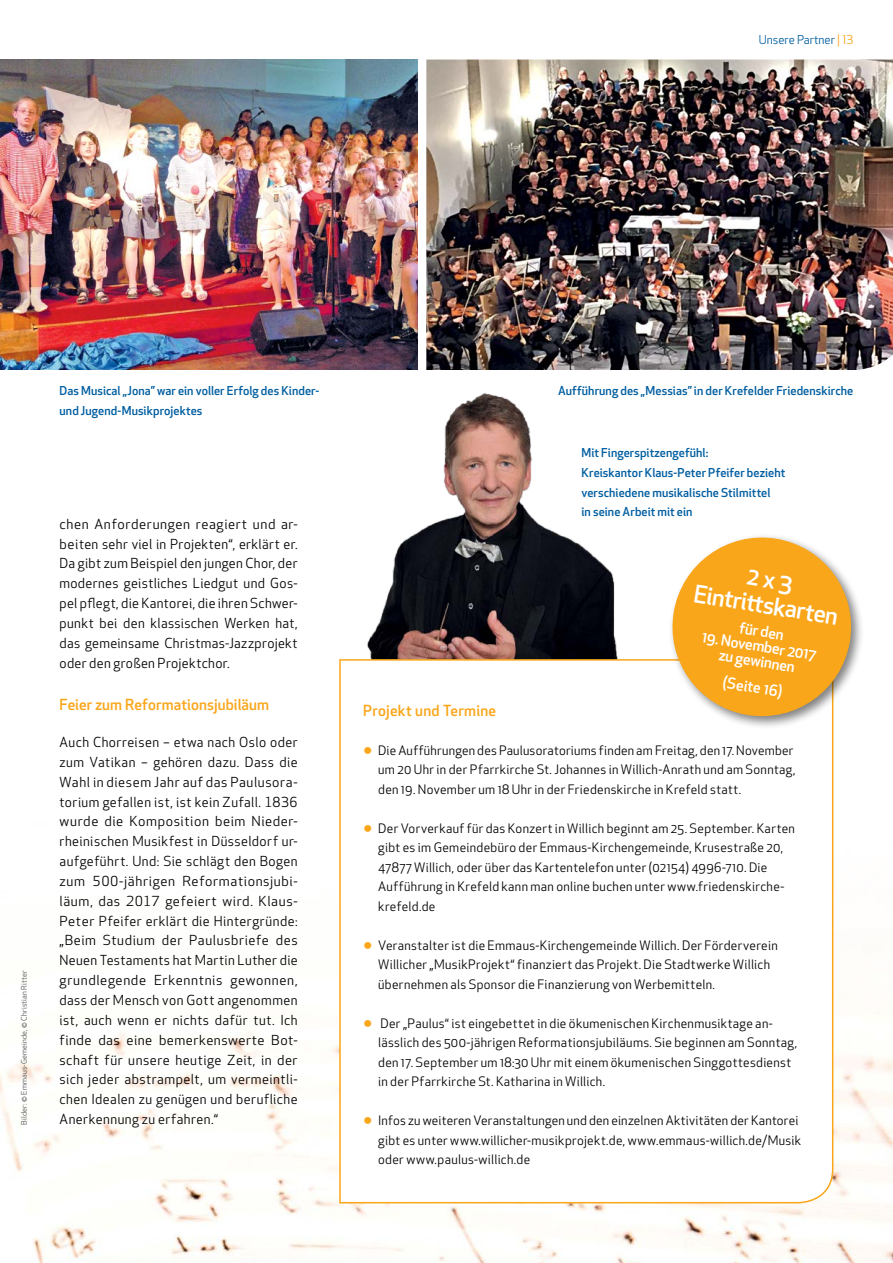
<style>
.page{position:relative;width:893px;height:1263px;background:#fff}
.page>*{position:absolute;margin:0;border:0;box-sizing:border-box;transform-origin:0 0}
.t1{font:500 24px/25.5px "Apex New";color:#fff;text-align:center}
.t2{font:500 15px "Apex New";letter-spacing:.01em;color:#faa61a}
.t3{font:500 15px/15px "Apex New";color:#fff;text-align:center}
.t4{font:13.5px/19.8px "Apex New";letter-spacing:.03em;color:#000;text-align:justify}
.t5{font:12.75px/19.5px "Apex New";letter-spacing:.025em;color:#000}
.t6{font:500 12px/19.8px "Apex New";letter-spacing:.005em;color:#005ea1}
.t7{font:12px "Apex New";color:#005ea1}
.t8{font:7.5px "Apex New";letter-spacing:.02em;color:#4d4d4f}
.s1{color:#faa61a}
.s2{font-size:25.5px;color:#faa61a}
</style>
<div class="page">
<img style="left:0;top:1031px;width:893px;height:232px">
<img style="left:0;top:60px;width:418px;height:310px">
<img style="left:426px;top:60px;width:467px;height:310px">
<img style="left:367px;top:393px;width:251px;height:265px">
<svg style="left:338px;top:658px;width:496px;height:546px"></svg>
<div style="left:667px;top:533px;width:198px;height:197px;background:#000;opacity:.5"></div>
<svg style="left:666px;top:533px;width:192px;height:190px"></svg>
<p class="t7" style="left:759px;top:32px;width:96px">Unsere Partner <span class="s1">| 13</span></p>
<p class="t8" style="left:19px;top:1125px;width:156px;rotate:-90deg">Bilder: © Emmaus-Gemeinde, © Christian Ritter</p>
<p class="t6" style="left:60px;top:381px;width:261px">Das Musical „Jona” war ein voller Erfolg des Kinder&shy;und Jugend-Musikprojektes</p>
<p class="t6" style="left:558px;top:381px;width:297px">Aufführung des „Messias” in der Krefelder Friedenskirche</p>
<p class="t4" style="left:60px;top:514px;width:240px">chen Anforderungen reagiert und ar&shy;beiten sehr viel in Projekten“, erklärt er.<br>Da gibt zum Beispiel den jungen Chor, der modernes geistliches Liedgut und Gos&shy;pel pflegt, die Kantorei, die ihren Schwer&shy;punkt bei den klassischen Werken hat, das gemeinsame Christmas-Jazzprojekt oder den großen Projektchor.</p>
<p class="t2" style="left:60px;top:695px;width:211px">Feier zum Reformationsjubiläum</p>
<p class="t4" style="left:60px;top:732px;width:240px">Auch Chorreisen – etwa nach Oslo oder zum Vatikan – gehören dazu. Dass die Wahl in diesem Jahr auf das Paulusora&shy;torium gefallen ist, ist kein Zufall. 1836 wurde die Komposition beim Nieder&shy;rheinischen Musikfest in Düsseldorf ur&shy;aufgeführt. Und: Sie schlägt den Bogen zum 500-jährigen Reformationsjubi&shy;läum, das 2017 gefeiert wird. Klaus-Peter Pfeifer erklärt die Hintergründe: „Beim Studium der Paulusbriefe des Neuen Testaments hat Martin Luther die grundlegende Erkenntnis gewonnen, dass der Mensch von Gott angenommen ist, auch wenn er nichts dafür tut. Ich finde das eine bemerkenswerte Bot&shy;schaft für unsere heutige Zeit, in der sich jeder abstrampelt, um vermeintli&shy;chen Idealen zu genügen und berufliche Anerkennung zu erfahren.“</p>
<p class="t6" style="left:581px;top:442px;width:205px">Mit Fingerspitzengefühl:<br>Kreiskantor Klaus-Peter Pfeifer bezieht verschiedene musikalische Stilmittel<br>in seine Arbeit mit ein</p>
<h1 class="t1" style="left:700px;top:555px;width:147px;rotate:9deg">2 x 3<br>Eintritt skarten</h1>
<p class="t3" style="left:741px;top:620px;width:46px;rotate:9deg">für den</p>
<p class="t3" style="left:703px;top:629px;width:117px;rotate:9deg">19. November 2017 zu gewinnen</p>
<p class="t3" style="left:724px;top:674px;width:61px;rotate:9deg">(Seite 16)</p>
<p class="t2" style="left:363px;top:700px;width:134px">Projekt und Termine</p>
<p class="t5" style="left:378px;top:740px;width:419px;text-indent:-15px"><span class="s2">•</span> Die Aufführungen des Paulusoratoriums finden am Freitag, den 17. November um 20 Uhr in der Pfarrkirche St. Johannes in Willich-Anrath und am Sonntag, den 19. November um 18 Uhr in der Friedenskirche in Krefeld statt.</p>
<p class="t5" style="left:378px;top:818px;width:418px;text-indent:-15px"><span class="s2">•</span> Der Vorverkauf für das Konzert in Willich beginnt am 25. September. Karten gibt es im Gemeindebüro der Emmaus-Kirchengemeinde, Krusestraße 20, 47877 Willich, oder über das Kartentelefon unter (02154) 4996-710. Die Aufführung in Krefeld kann man online buchen unter www.friedenskirche&shy;krefeld.de</p>
<p class="t5" style="left:378px;top:935px;width:401px;text-indent:-15px"><span class="s2">•</span> Veranstalter ist die Emmaus-Kirchengemeinde Willich. Der Förderverein<br>Willicher „MusikProjekt“ finanziert das Projekt. Die Stadtwerke Willich übernehmen als Sponsor die Finanzierung von Werbemitteln.</p>
<p class="t5" style="left:378px;top:1013px;width:421px;text-indent:-15px"><span class="s2">•</span> Der „Paulus“ ist eingebettet in die ökumenischen Kirchenmusiktage an&shy;lässlich des 500-jährigen Reformationsjubiläums. Sie beginnen am Sonntag, den 17. September um 18:30 Uhr mit einem ökumenischen Singgottesdienst in der Pfarrkirche St. Katharina in Willich.</p>
<p class="t5" style="left:378px;top:1111px;width:425px;text-indent:-15px"><span class="s2">•</span> Infos zu weiteren Veranstaltungen und den einzelnen Aktivitäten der Kantorei gibt es unter www.willicher-musikprojekt.de, www.emmaus-willich.de/Musik oder www.paulus-willich.de</p>
</div>
